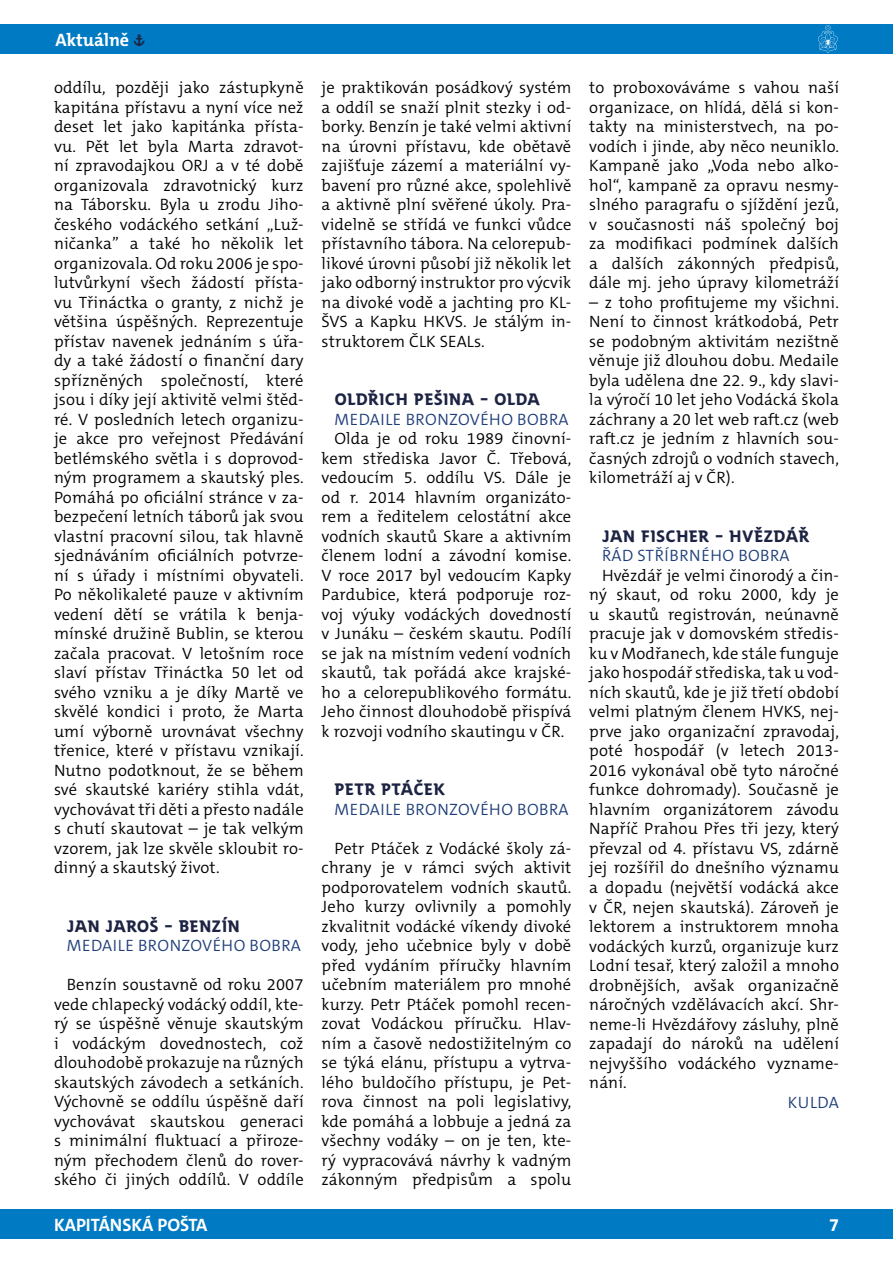
<style>
.page{position:relative;width:893px;height:1263px;background:#fff}
.page>*{position:absolute;margin:0;border:0;box-sizing:border-box;transform-origin:0 0}
.t1{font:700 18px "The Mix C5";color:#fff}
.t2{font:300 16.5px/19.5px "The Mix C5";letter-spacing:.01em;color:#000;text-align:justify}
.t3{font:300 16.5px "The Mix C5";letter-spacing:.03em;color:#1e3d78}
.t4{font:700 16.5px "SKAUT";color:#1d2343}
.s1{font-family:"SKAUT";font-size:16.5px;color:#1d2343}
</style>
<div class="page">
<div style="left:0;top:1209px;width:893px;height:30px;background:#007bc3"></div>
<div style="left:0;top:24px;width:893px;height:30px;background:#007bc3"></div>
<svg style="left:818px;top:25px;width:20px;height:28px"></svg>
<p class="t1" style="left:55px;top:28px;width:91px">Aktuálně <span class="s1">»</span></p>
<p class="t2" style="left:54px;top:78px;width:251px">oddílu, později jako zástupkyně kapitána přístavu a nyní více než deset let jako kapitánka přísta&shy;vu. Pět let byla Marta zdravot&shy;ní zpravodajkou ORJ a v té době organizovala zdravotnický kurz na Táborsku. Byla u zrodu Jiho&shy;českého vodáckého setkání „Luž&shy;ničanka” a také ho několik let organizovala. Od roku 2006 je spo&shy;lutvůrkyní všech žádostí přísta&shy;vu Třináctka o granty, z nichž je většina úspěšných. Reprezentuje přístav navenek jednáním s úřa&shy;dy a také žádostí o finanční dary spřízněných společností, které jsou i díky její aktivitě velmi štěd&shy;ré. V posledních letech organizu&shy;je akce pro veřejnost Předávání betlémského světla i s doprovod&shy;ným programem a skautský ples.<br>Pomáhá po oficiální stránce v za&shy;bezpečení letních táborů jak svou vlastní pracovní silou, tak hlavně sjednáváním oficiálních potvrze&shy;ní s úřady i místními obyvateli.<br>Po několikaleté pauze v aktivním vedení dětí se vrátila k benja&shy;mínské družině Bublin, se kterou začala pracovat. V letošním roce slaví přístav Třináctka 50 let od svého vzniku a je díky Martě ve skvělé kondici i proto, že Marta umí výborně urovnávat všechny třenice, které v přístavu vznikají.<br>Nutno podotknout, že se během své skautské kariéry stihla vdát, vychovávat tři děti a přesto nadále s chutí skautovat – je tak velkým vzorem, jak lze skvěle skloubit ro&shy;dinný a skautský život.</p>
<p class="t4" style="left:67px;top:916px;width:175px">JAN JAROŠ – BENZÍN</p>
<p class="t3" style="left:67px;top:935px;width:236px">MEDAILE BRONZOVÉHO BOBRA</p>
<p class="t2" style="left:54px;top:975px;width:251px;text-indent:13px">Benzín soustavně od roku 2007 vede chlapecký vodácký oddíl, kte&shy;rý se úspěšně věnuje skautským i vodáckým dovednostech, což dlouhodobě prokazuje na různých skautských závodech a setkáních.<br>Výchovně se oddílu úspěšně daří vychovávat skautskou generaci s minimální fluktuací a přiroze&shy;ným přechodem členů do rover&shy;ského či jiných oddílů. V oddíle</p>
<p class="t2" style="left:322px;top:78px;width:251px">je praktikován posádkový systém a oddíl se snaží plnit stezky i od&shy;borky. Benzín je také velmi aktivní na úrovni přístavu, kde obětavě zajišťuje zázemí a materiální vy&shy;bavení pro různé akce, spolehlivě a aktivně plní svěřené úkoly. Pra&shy;videlně se střídá ve funkci vůdce přístavního tábora. Na celorepub&shy;likové úrovni působí již několik let jako odborný instruktor pro výcvik na divoké vodě a jachting pro KL-ŠVS a Kapku HKVS. Je stálým in&shy;struktorem ČLK SEALs.</p>
<p class="t4" style="left:334px;top:389px;width:208px">OLDŘICH PEŠINA – OLDA</p>
<p class="t3" style="left:335px;top:409px;width:236px">MEDAILE BRONZOVÉHO BOBRA</p>
<p class="t2" style="left:322px;top:429px;width:251px;text-indent:13px">Olda je od roku 1989 činovní&shy;kem střediska Javor Č. Třebová, vedoucím 5. oddílu VS. Dále je od r. 2014 hlavním organizáto&shy;rem a ředitelem celostátní akce vodních skautů Skare a aktivním členem lodní a závodní komise.<br>V roce 2017 byl vedoucím Kapky Pardubice, která podporuje roz&shy;voj výuky vodáckých dovedností v Junáku – českém skautu. Podílí se jak na místním vedení vodních skautů, tak pořádá akce krajské&shy;ho a celorepublikového formátu.<br>Jeho činnost dlouhodobě přispívá k rozvoji vodního skautingu v ČR.</p>
<p class="t4" style="left:334px;top:779px;width:112px">PETR PTÁČEK</p>
<p class="t3" style="left:335px;top:799px;width:236px">MEDAILE BRONZOVÉHO BOBRA</p>
<p class="t2" style="left:322px;top:839px;width:251px;text-indent:13px">Petr Ptáček z Vodácké školy zá&shy;chrany je v rámci svých aktivit podporovatelem vodních skautů.<br>Jeho kurzy ovlivnily a pomohly zkvalitnit vodácké víkendy divoké vody, jeho učebnice byly v době před vydáním příručky hlavním učebním materiálem pro mnohé kurzy. Petr Ptáček pomohl recen&shy;zovat Vodáckou příručku. Hlav&shy;ním a časově nedostižitelným co se týká elánu, přístupu a vytrva&shy;lého buldočího přístupu, je Pet&shy;rova činnost na poli legislativy, kde pomáhá a lobbuje a jedná za všechny vodáky – on je ten, kte&shy;rý vypracovává návrhy k vadným zákonným předpisům a spolu</p>
<p class="t2" style="left:589px;top:78px;width:251px">to proboxováváme s vahou naší organizace, on hlídá, dělá si kon&shy;takty na ministerstvech, na po&shy;vodích i jinde, aby něco neuniklo.<br>Kampaně jako „Voda nebo alko&shy;hol“, kampaně za opravu nesmy&shy;slného paragrafu o sjíždění jezů, v současnosti náš společný boj za modifikaci podmínek dalších a dalších zákonných předpisů, dále mj. jeho úpravy kilometráží</p>
<p class="t2" style="left:589px;top:293px;width:251px">– z toho profitujeme my všichni.<br>Není to činnost krátkodobá, Petr se podobným aktivitám nezištně věnuje již dlouhou dobu. Medaile byla udělena dne 22. 9., kdy slavi&shy;la výročí 10 let jeho Vodácká škola záchrany a 20 let web raft.cz (web raft.cz je jedním z hlavních sou&shy;časných zdrojů o vodních stavech, kilometráží aj v ČR).</p>
<p class="t4" style="left:602px;top:526px;width:209px">JAN FISCHER – HVĚZDÁŘ</p>
<p class="t3" style="left:602px;top:545px;width:189px">ŘÁD STŘÍBRNÉHO BOBRA</p>
<p class="t2" style="left:589px;top:566px;width:251px;text-indent:13px">Hvězdář je velmi činorodý a čin&shy;ný skaut, od roku 2000, kdy je u skautů registrován, neúnavně pracuje jak v domovském středis&shy;ku v Modřanech, kde stále funguje jako hospodář střediska, tak u vod&shy;ních skautů, kde je již třetí období velmi platným členem HVKS, nej&shy;prve jako organizační zpravodaj, poté hospodář (v letech 2013- 2016 vykonával obě tyto náročné funkce dohromady). Současně je hlavním organizátorem závodu Napříč Prahou Přes tři jezy, který převzal od 4. přístavu VS, zdárně jej rozšířil do dnešního významu a dopadu (největší vodácká akce v ČR, nejen skautská). Zároveň je lektorem a instruktorem mnoha vodáckých kurzů, organizuje kurz Lodní tesař, který založil a mnoho drobnějších, avšak organizačně náročných vzdělávacích akcí. Shr&shy;neme-li Hvězdářovy zásluhy, plně zapadají do nároků na udělení nejvyššího vodáckého vyzname&shy;nání.</p>
<p class="t3" style="left:788px;top:1091px;width:52px">KULDA</p>
<p class="t1" style="left:54px;top:1213px;width:155px">KAPITÁNSKÁ POŠTA</p>
<p class="t1" style="left:829px;top:1213px;width:11px">7</p>
</div>
